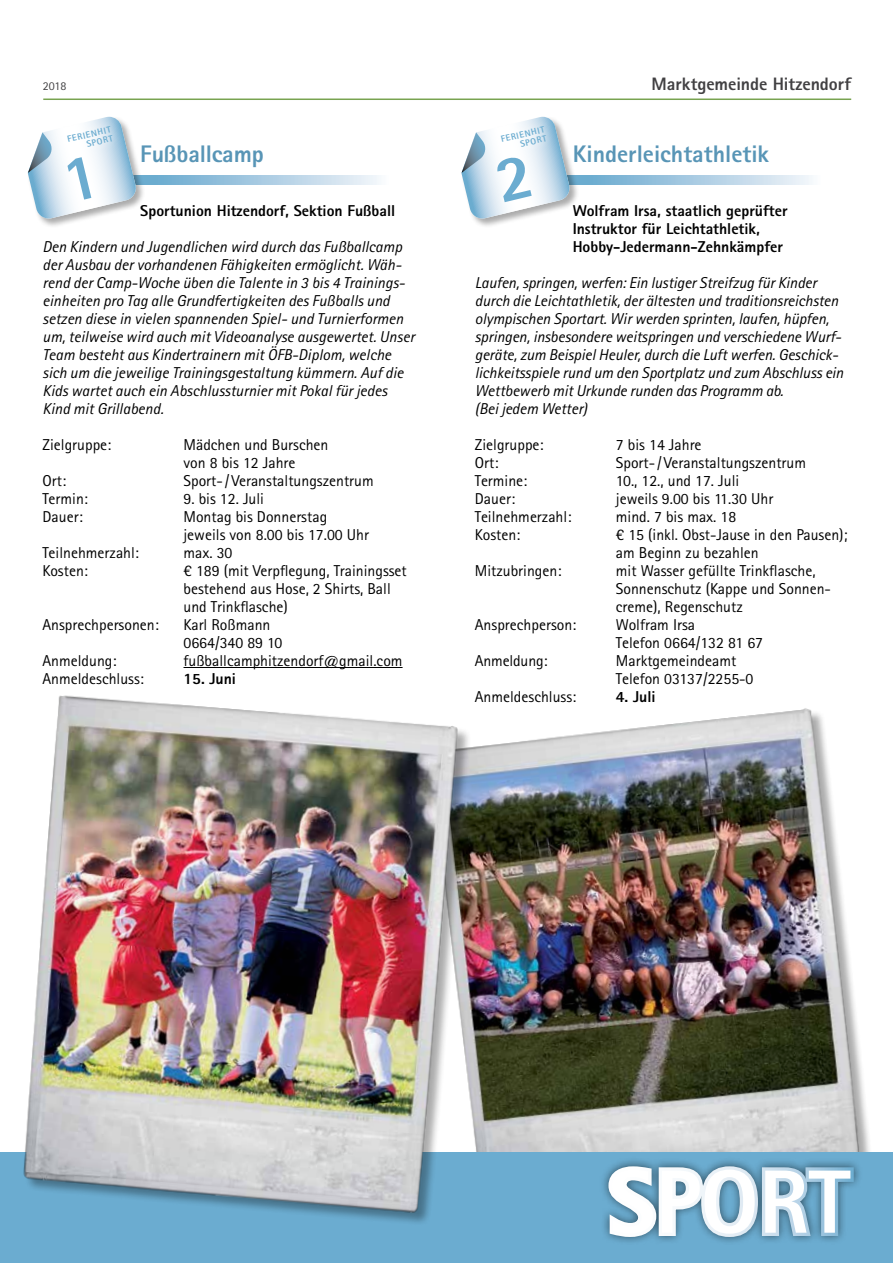
<style>
.page{position:relative;width:893px;height:1263px;background:#fff}
.page>*{position:absolute;margin:0;border:0;box-sizing:border-box;transform-origin:0 0}
.t1{font:800 90px "Rotis Sans Serif Pro";color:#fff}
.t2{font:800 24px "Rotis Sans Serif Pro";color:#5895b6}
.t3{font:800 18px "Rotis Sans Serif Pro";letter-spacing:-.005em;color:#414042}
.t4{font:italic 15.75px/18px "Rotis Sans Serif Pro";color:#000}
.t5{font:15.75px/18px "Rotis Sans Serif Pro";color:#000}
.t6{font:800 15.75px/18px "Rotis Sans Serif Pro";color:#000}
.t7{font:12px "Rotis Sans Serif Pro";color:#414042}
.t8{font:800 9px/9px "Rotis Sans Serif Pro";color:#6bacd0;text-align:right}
</style>
<div class="page">
<hr style="left:43px;top:99px;width:808px;height:1px;background:#78a350">
<img style="left:474px;top:708px;width:396px;height:444px">
<div style="left:0;top:1152px;width:893px;height:111px;background:#6bacd0"></div>
<div style="left:600px;top:1157px;width:262px;height:89px;background:#000;opacity:.55"></div>
<svg style="left:605px;top:1163px;width:252px;height:77px"></svg>
<hr style="left:184px;top:667px;width:219px;height:1px;background:#000">
<svg style="left:146px;top:175px;width:233px;height:10px;background:#aacce2"></svg>
<div style="left:27px;top:116px;width:119px;height:112px;background:#000;opacity:.33"></div>
<svg style="left:579px;top:175px;width:233px;height:10px;background:#aacde3"></svg>
<div style="left:460px;top:116px;width:119px;height:112px;background:#000;opacity:.33"></div>
<img style="left:23px;top:695px;width:451px;height:528px">
<svg style="left:28px;top:116px;width:109px;height:104px"></svg>
<svg style="left:461px;top:116px;width:110px;height:104px"></svg>
<p class="t7" style="left:43px;top:79px;width:25px">2018</p>
<p class="t3" style="left:652px;top:72px;width:201px">Marktgemeinde Hitzendorf</p>
<p class="t8" style="left:66px;top:135px;width:46px;rotate:-13deg">FERIENHIT<br>SPORT</p>
<h2 class="t2" style="left:140px;top:139px;width:125px">Fußballcamp</h2>
<p class="t6" style="left:140px;top:202px;width:256px">Sportunion Hitzendorf, Sektion Fußball</p>
<p class="t4" style="left:43px;top:238px;width:374px">Den Kindern und Jugendlichen wird durch das Fußballcamp der Ausbau der vorhandenen Fähigkeiten ermöglicht. Wäh&shy;rend der Camp-Woche üben die Talente in 3 bis 4 Trainings&shy;einheiten pro Tag alle Grundfertigkeiten des Fußballs und setzen diese in vielen spannenden Spiel- und Turnierformen um, teilweise wird auch mit Videoanalyse ausgewertet. Unser Team besteht aus Kindertrainern mit ÖFB-Diplom, welche sich um die jeweilige Trainingsgestaltung kümmern. Auf die Kids wartet auch ein Abschlussturnier mit Pokal für jedes Kind mit Grillabend.</p>
<p class="t5" style="left:43px;top:436px;width:70px">Zielgruppe:</p>
<p class="t5" style="left:184px;top:436px;width:146px">Mädchen und Burschen von 8 bis 12 Jahre</p>
<p class="t5" style="left:43px;top:472px;width:25px">Ort:</p>
<p class="t5" style="left:184px;top:472px;width:192px">Sport- /Veranstaltungszentrum</p>
<p class="t5" style="left:43px;top:490px;width:47px">Termin:</p>
<p class="t5" style="left:184px;top:490px;width:82px">9. bis 12. Juli</p>
<p class="t5" style="left:43px;top:508px;width:42px">Dauer:</p>
<p class="t5" style="left:184px;top:508px;width:187px">Montag bis Donnerstag jeweils von 8.00 bis 17.00 Uhr</p>
<p class="t5" style="left:43px;top:544px;width:98px">Teilnehmerzahl:</p>
<p class="t5" style="left:184px;top:544px;width:50px">max. 30</p>
<p class="t5" style="left:43px;top:562px;width:47px">Kosten:</p>
<p class="t5" style="left:184px;top:562px;width:225px">€ 189 (mit Verpflegung, Trainingsset bestehend aus Hose, 2 Shirts, Ball und Trinkflasche)</p>
<p class="t5" style="left:43px;top:616px;width:118px">Ansprechpersonen:</p>
<p class="t5" style="left:184px;top:616px;width:100px">Karl Roßmann<br>0664/340 89 10</p>
<p class="t5" style="left:43px;top:652px;width:76px">Anmeldung:</p>
<p class="t5" style="left:184px;top:652px;width:221px">fußballcamphitzendorf@gmail.com</p>
<p class="t5" style="left:43px;top:670px;width:103px">Anmeldeschluss:</p>
<p class="t6" style="left:184px;top:670px;width:54px">15. Juni</p>
<p class="t8" style="left:500px;top:135px;width:46px;rotate:-13deg">FERIENHIT<br>SPORT</p>
<h2 class="t2" style="left:573px;top:139px;width:198px">Kinderleichtathletik</h2>
<p class="t6" style="left:573px;top:202px;width:216px">Wolfram Irsa, staatlich geprüfter<br>Instruktor für Leichtathletik,<br>Hobby-Jedermann-Zehnkämpfer</p>
<p class="t4" style="left:475px;top:274px;width:370px">Laufen, springen, werfen: Ein lustiger Streifzug für Kinder durch die Leichtathletik, der ältesten und traditionsreichsten olympischen Sportart. Wir werden sprinten, laufen, hüpfen, springen, insbesondere weitspringen und verschiedene Wurf&shy;geräte, zum Beispiel Heuler, durch die Luft werfen. Geschick&shy;lichkeitsspiele rund um den Sportplatz und zum Abschluss ein Wettbewerb mit Urkunde runden das Programm ab.<br>(Bei jedem Wetter)</p>
<p class="t5" style="left:475px;top:436px;width:70px">Zielgruppe:</p>
<p class="t5" style="left:616px;top:436px;width:87px">7 bis 14 Jahre</p>
<p class="t5" style="left:475px;top:454px;width:25px">Ort:</p>
<p class="t5" style="left:616px;top:454px;width:192px">Sport- /Veranstaltungszentrum</p>
<p class="t5" style="left:475px;top:472px;width:54px">Termine:</p>
<p class="t5" style="left:616px;top:472px;width:125px">10., 12., und 17. Juli</p>
<p class="t5" style="left:475px;top:490px;width:42px">Dauer:</p>
<p class="t5" style="left:616px;top:490px;width:159px">jeweils 9.00 bis 11.30 Uhr</p>
<p class="t5" style="left:475px;top:508px;width:98px">Teilnehmerzahl:</p>
<p class="t5" style="left:616px;top:508px;width:122px">mind. 7 bis max. 18</p>
<p class="t5" style="left:475px;top:526px;width:47px">Kosten:</p>
<p class="t5" style="left:616px;top:526px;width:233px">€ 15 (inkl. Obst-Jause in den Pausen); am Beginn zu bezahlen</p>
<p class="t5" style="left:475px;top:562px;width:88px">Mitzubringen:</p>
<p class="t5" style="left:616px;top:562px;width:217px">mit Wasser gefüllte Trinkflasche,<br>Sonnenschutz (Kappe und Sonnen&shy;creme), Regenschutz</p>
<p class="t5" style="left:475px;top:616px;width:103px">Ansprechperson:</p>
<p class="t5" style="left:616px;top:616px;width:149px">Wolfram Irsa<br>Telefon 0664/132 81 67</p>
<p class="t5" style="left:475px;top:652px;width:74px">Anmeldung:</p>
<p class="t5" style="left:616px;top:652px;width:139px">Marktgemeindeamt<br>Telefon 03137/2255-0</p>
<p class="t5" style="left:475px;top:688px;width:103px">Anmeldeschluss:</p>
<p class="t6" style="left:616px;top:688px;width:41px">4. Juli</p>
<h1 class="t1" style="left:609px;top:1145px;width:243px">SPORT</h1>
</div>
